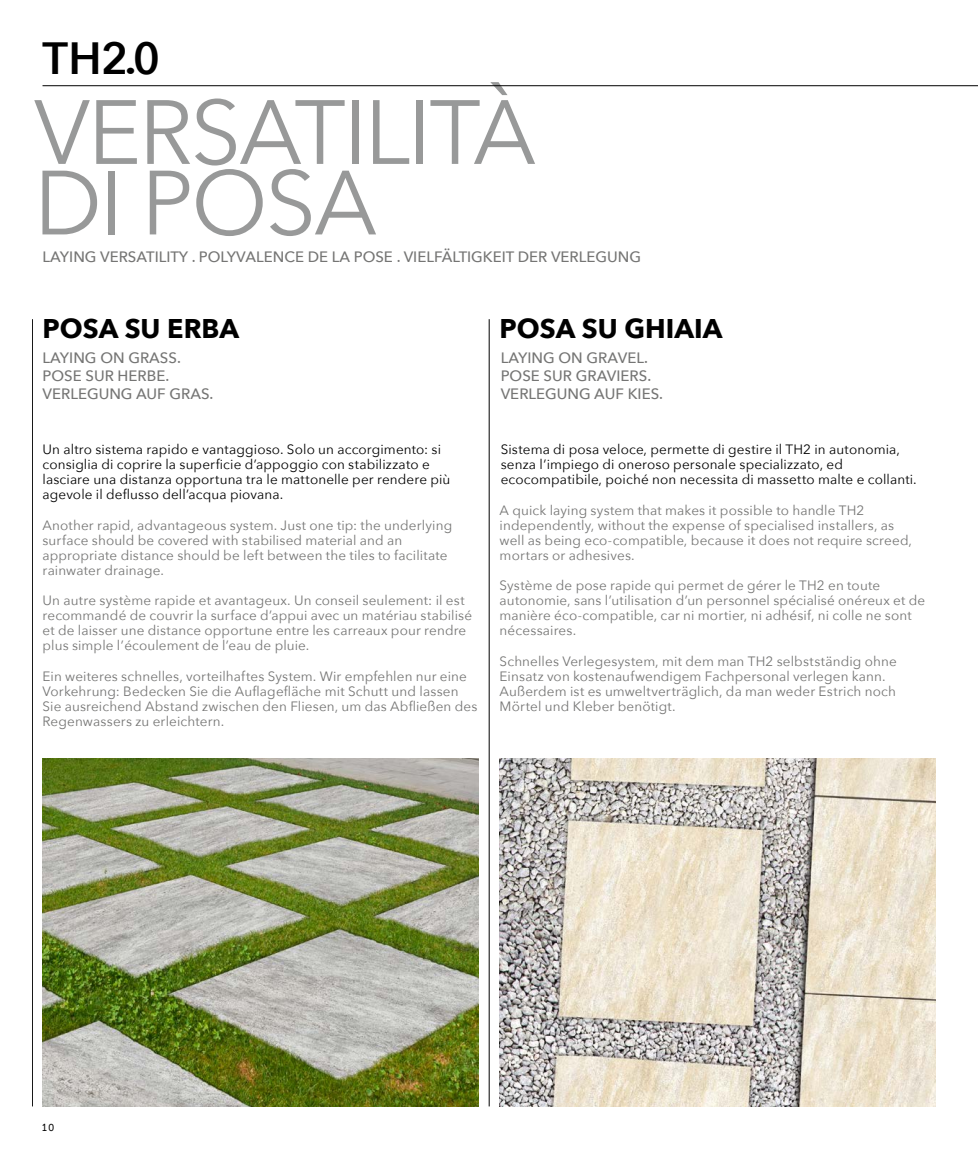
<style>
.page{position:relative;width:978px;height:1149px;background:#fff}
.page>*{position:absolute;margin:0;border:0;box-sizing:border-box;transform-origin:0 0}
.t1{font:90px/70.5px "Avenir Next";letter-spacing:-.025em;color:#989999}
.t2{font:600 45px "Avenir Next";color:#000}
.t3{font:700 27px "Avenir Next";color:#000}
.t4{font:500 15px/18px "Avenir Next";color:#757574}
.t5{font:13.5px/15px "Avenir Next";letter-spacing:.01em;color:#757574}
.t6{font:13.5px/15px "Avenir Next";letter-spacing:.01em;color:#000}
.t7{font:10.5px "Casper";color:#000}
</style>
<div class="page">
<hr style="left:489px;top:319px;width:1px;height:787px;background:#000">
<img style="left:500px;top:758px;width:435px;height:348px">
<img style="left:43px;top:758px;width:435px;height:348px">
<hr style="left:32px;top:319px;width:1px;height:787px;background:#000">
<hr style="left:43px;top:85px;width:935px;height:1px;background:#000">
<h2 class="t2" style="left:43px;top:20px;width:119px">TH2.0</h2>
<h1 class="t1" style="left:34px;top:93px;width:504px">VERSATILITÀ<br>DI POSA</h1>
<p class="t4" style="left:43px;top:247px;width:600px">LAYING VERSATILITY . POLYVALENCE DE LA POSE . VIELFÄLTIGKEIT DER VERLEGUNG</p>
<h3 class="t3" style="left:43px;top:305px;width:198px">POSA SU ERBA</h3>
<p class="t4" style="left:43px;top:348px;width:173px">LAYING ON GRASS.<br>POSE SUR HERBE.<br>VERLEGUNG AUF GRAS.</p>
<p class="t6" style="left:43px;top:441px;width:409px">Un altro sistema rapido e vantaggioso. Solo un accorgimento: si consiglia di coprire la superficie d’appoggio con stabilizzato e lasciare una distanza opportuna tra le mattonelle per rendere più agevole il deflusso dell’acqua piovana.</p>
<p class="t5" style="left:43px;top:517px;width:411px">Another rapid, advantageous system. Just one tip: the underlying surface should be covered with stabilised material and an appropriate distance should be left between the tiles to facilitate rainwater drainage.</p>
<p class="t5" style="left:43px;top:592px;width:431px">Un autre système rapide et avantageux. Un conseil seulement: il est recommandé de couvrir la surface d’appui avec un matériau stabilisé et de laisser une distance opportune entre les carreaux pour rendre plus simple l’écoulement de l’eau de pluie.</p>
<p class="t5" style="left:43px;top:668px;width:436px">Ein weiteres schnelles, vorteilhaftes System. Wir empfehlen nur eine Vorkehrung: Bedecken Sie die Auflagefläche mit Schutt und lassen Sie ausreichend Abstand zwischen den Fliesen, um das Abfließen des Regenwassers zu erleichtern.</p>
<h3 class="t3" style="left:500px;top:305px;width:224px">POSA SU GHIAIA</h3>
<p class="t4" style="left:501px;top:348px;width:164px">LAYING ON GRAVEL.<br>POSE SUR GRAVIERS.<br>VERLEGUNG AUF KIES.</p>
<p class="t6" style="left:501px;top:441px;width:418px">Sistema di posa veloce, permette di gestire il TH2 in autonomia, senza l’impiego di oneroso personale specializzato, ed ecocompatibile, poiché non necessita di massetto malte e collanti.</p>
<p class="t5" style="left:500px;top:502px;width:414px">A quick laying system that makes it possible to handle TH2 independently, without the expense of specialised installers, as well as being eco-compatible, because it does not require screed, mortars or adhesives.</p>
<p class="t5" style="left:500px;top:577px;width:427px">Système de pose rapide qui permet de gérer le TH2 en toute autonomie, sans l’utilisation d’un personnel spécialisé onéreux et de manière éco-compatible, car ni mortier, ni adhésif, ni colle ne sont nécessaires.</p>
<p class="t5" style="left:500px;top:653px;width:399px">Schnelles Verlegesystem, mit dem man TH2 selbstständig ohne Einsatz von kostenaufwendigem Fachpersonal verlegen kann.<br>Außerdem ist es umweltverträglich, da man weder Estrich noch Mörtel und Kleber benötigt.</p>
<p class="t7" style="left:43px;top:1121px;width:13px">10</p>
</div>
